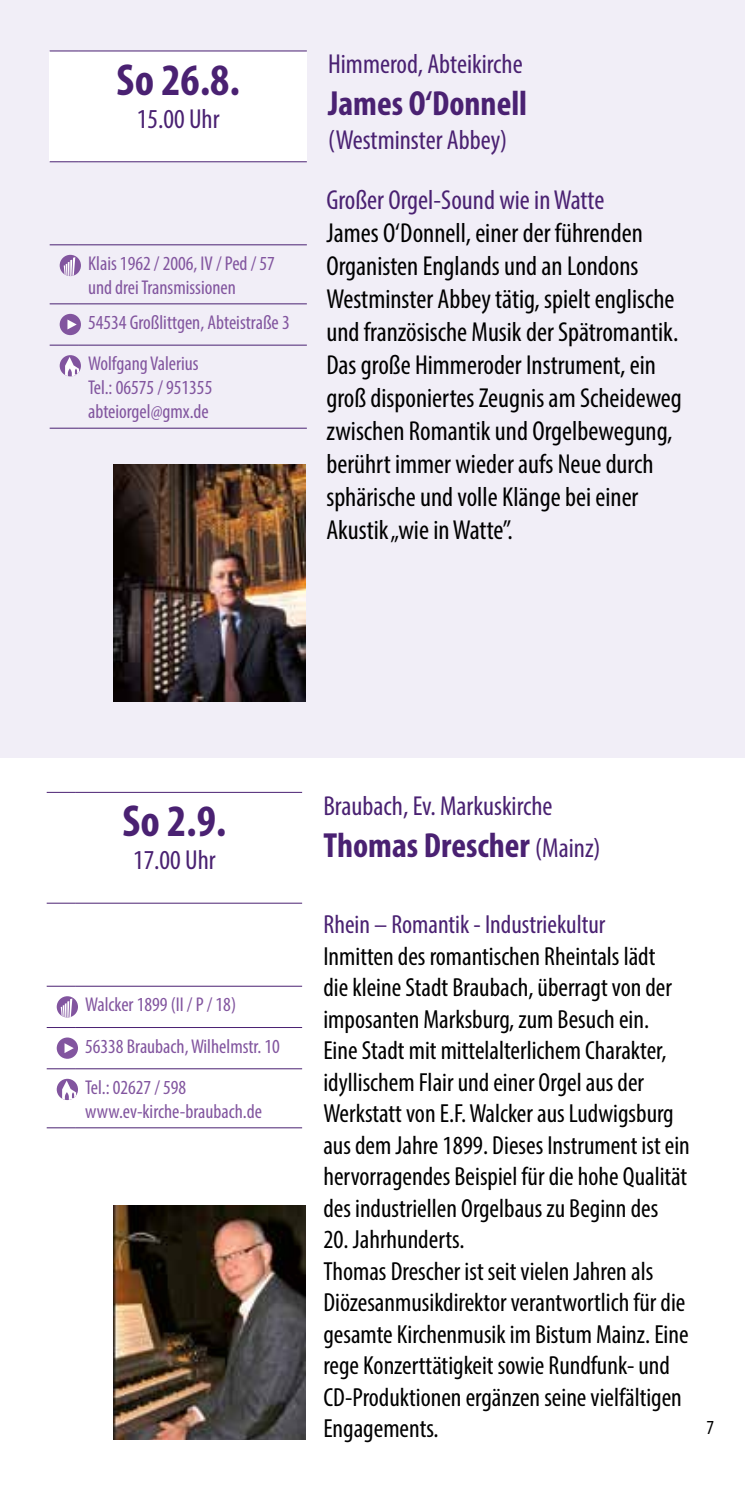
<style>
.page{position:relative;width:745px;height:1489px;background:#fff}
.page>*{position:absolute;margin:0;border:0;box-sizing:border-box;transform-origin:0 0}
.t1{font:700 condensed 45px "Myriad Pro";color:#4a2172}
.t2{font:700 condensed 35px "Myriad Pro";color:#4a2172}
.t3{font:condensed 27.5px/33px "Myriad Pro";color:#000}
.t4{font:condensed 27.5px "Myriad Pro";color:#4a2172}
.t5{font:condensed 26.25px/31.5px "Myriad Pro";color:#000}
.t6{font:condensed 26.25px "Myriad Pro";color:#4a2172}
.t7{font:condensed 20px/41.2px "Myriad Pro";color:#82559f}
.t8{font:condensed 20px "Myriad Pro";color:#000}
.s1{font-weight:400;font-size:27.5px}
</style>
<div class="page">
<div style="left:0;top:0;width:744px;height:757px;background:#f1eef7"></div>
<div style="left:50px;top:51px;width:256px;height:111px;background:#fff"></div>
<svg style="left:50px;top:51px;width:28px;height:1px"></svg>
<hr style="left:78px;top:51px;width:228px;height:1px;background:#4a2172">
<svg style="left:50px;top:161px;width:28px;height:1px"></svg>
<hr style="left:78px;top:161px;width:228px;height:1px;background:#4a2172">
<svg style="left:50px;top:244px;width:28px;height:1px"></svg>
<hr style="left:78px;top:244px;width:228px;height:1px;background:#4a2172">
<svg style="left:50px;top:303px;width:28px;height:1px"></svg>
<hr style="left:78px;top:303px;width:228px;height:1px;background:#4a2172">
<svg style="left:50px;top:345px;width:28px;height:1px"></svg>
<hr style="left:78px;top:345px;width:228px;height:1px;background:#4a2172">
<svg style="left:50px;top:428px;width:28px;height:1px"></svg>
<hr style="left:78px;top:428px;width:228px;height:1px;background:#4a2172">
<div style="left:60px;top:255px;width:21px;height:21px;background:#82559f;border-radius:50%"></div>
<svg style="left:64px;top:257px;width:11px;height:19px"></svg>
<div style="left:60px;top:314px;width:21px;height:21px;background:#82559f;border-radius:50%"></div>
<svg style="left:67px;top:319px;width:10px;height:10px"></svg>
<div style="left:60px;top:355px;width:21px;height:21px;background:#82559f;border-radius:50%"></div>
<svg style="left:65px;top:357px;width:14px;height:19px"></svg>
<svg style="left:47px;top:792px;width:28px;height:1px"></svg>
<hr style="left:75px;top:792px;width:227px;height:1px;background:#4a2172">
<svg style="left:47px;top:902px;width:28px;height:1px"></svg>
<hr style="left:75px;top:902px;width:227px;height:1px;background:#4a2172">
<svg style="left:47px;top:985px;width:28px;height:1px"></svg>
<hr style="left:75px;top:985px;width:227px;height:1px;background:#4a2172">
<svg style="left:47px;top:1027px;width:28px;height:1px"></svg>
<hr style="left:75px;top:1027px;width:227px;height:1px;background:#4a2172">
<svg style="left:47px;top:1068px;width:28px;height:1px"></svg>
<hr style="left:75px;top:1068px;width:227px;height:1px;background:#4a2172">
<svg style="left:47px;top:1127px;width:28px;height:1px"></svg>
<hr style="left:75px;top:1127px;width:227px;height:1px;background:#4a2172">
<div style="left:57px;top:996px;width:21px;height:21px;background:#82559f;border-radius:50%"></div>
<svg style="left:61px;top:998px;width:11px;height:19px"></svg>
<div style="left:57px;top:1037px;width:21px;height:21px;background:#82559f;border-radius:50%"></div>
<svg style="left:64px;top:1043px;width:10px;height:10px"></svg>
<svg style="left:57px;top:1078px;width:21px;height:21px"></svg>
<svg style="left:62px;top:1080px;width:14px;height:19px"></svg>
<img style="left:113px;top:464px;width:192px;height:238px">
<img style="left:113px;top:1205px;width:192px;height:234px">
<h1 class="t1" style="left:116px;top:52px;width:125px">So 26.8.</h1>
<p class="t4" style="left:137px;top:102px;width:84px">15.00 Uhr</p>
<p class="t7" style="left:88px;top:251px;width:188px;line-height:24px">Klais 1962 / 2006, IV / Ped / 57 und drei Transmissionen</p>
<p class="t7" style="left:88px;top:301px;width:203px">54534 Großlittgen, Abteistraße 3<br>Wolfgang Valerius</p>
<p class="t7" style="left:88px;top:375px;width:126px;line-height:24px">Tel.: 06575 / 951355 abteiorgel@gmx.de</p>
<p class="t4" style="left:328px;top:48px;width:196px">Himmerod, Abteikirche</p>
<h2 class="t2" style="left:328px;top:82px;width:200px">James O‘Donnell</h2>
<p class="t4" style="left:328px;top:123px;width:180px">(Westminster Abbey)</p>
<p class="t4" style="left:326px;top:183px;width:279px">Großer Orgel-Sound wie in Watte</p>
<p class="t3" style="left:326px;top:216px;width:357px">James O‘Donnell, einer der führenden Organisten Englands und an Londons Westminster Abbey tätig, spielt englische und französische Musik der Spätromantik.<br>Das große Himmeroder Instrument, ein groß disponiertes Zeugnis am Scheideweg zwischen Romantik und Orgelbewegung, berührt immer wieder aufs Neue durch sphärische und volle Klänge bei einer Akustik „wie in Watte”.</p>
<h1 class="t1" style="left:122px;top:793px;width:105px">So 2.9.</h1>
<p class="t4" style="left:133px;top:843px;width:84px">17.00 Uhr</p>
<p class="t7" style="left:85px;top:983px;width:196px">Walcker 1899 (II / P / 18)<br>56338 Braubach, Wilhelmstr. 10<br>Tel.: 02627 / 598</p>
<p class="t7" style="left:85px;top:1090px;width:178px">www.ev-kirche-braubach.de</p>
<p class="t4" style="left:323px;top:789px;width:230px">Braubach, Ev. Markuskirche</p>
<h2 class="t2" style="left:323px;top:823px;width:278px">Thomas Drescher <span class="s1">(Mainz)</span></h2>
<p class="t6" style="left:323px;top:908px;width:283px">Rhein – Romantik - Industriekultur</p>
<p class="t5" style="left:323px;top:939px;width:368px">Inmitten des romantischen Rheintals lädt<br>die kleine Stadt Braubach, überragt von der imposanten Marksburg, zum Besuch ein.<br>Eine Stadt mit mittelalterlichem Charakter, idyllischem Flair und einer Orgel aus der Werkstatt von E.F. Walcker aus Ludwigsburg aus dem Jahre 1899. Dieses Instrument ist ein hervorragendes Beispiel für die hohe Qualität des industriellen Orgelbaus zu Beginn des</p>
<p class="t5" style="left:323px;top:1223px;width:366px">20. Jahrhunderts.<br>Thomas Drescher ist seit vielen Jahren als Diözesanmusikdirektor verantwortlich für die gesamte Kirchenmusik im Bistum Mainz. Eine rege Konzerttätigkeit sowie Rundfunk- und CD-Produktionen ergänzen seine vielfältigen Engagements.</p>
<p class="t8" style="left:706px;top:1415px;width:9px">7</p>
</div>
